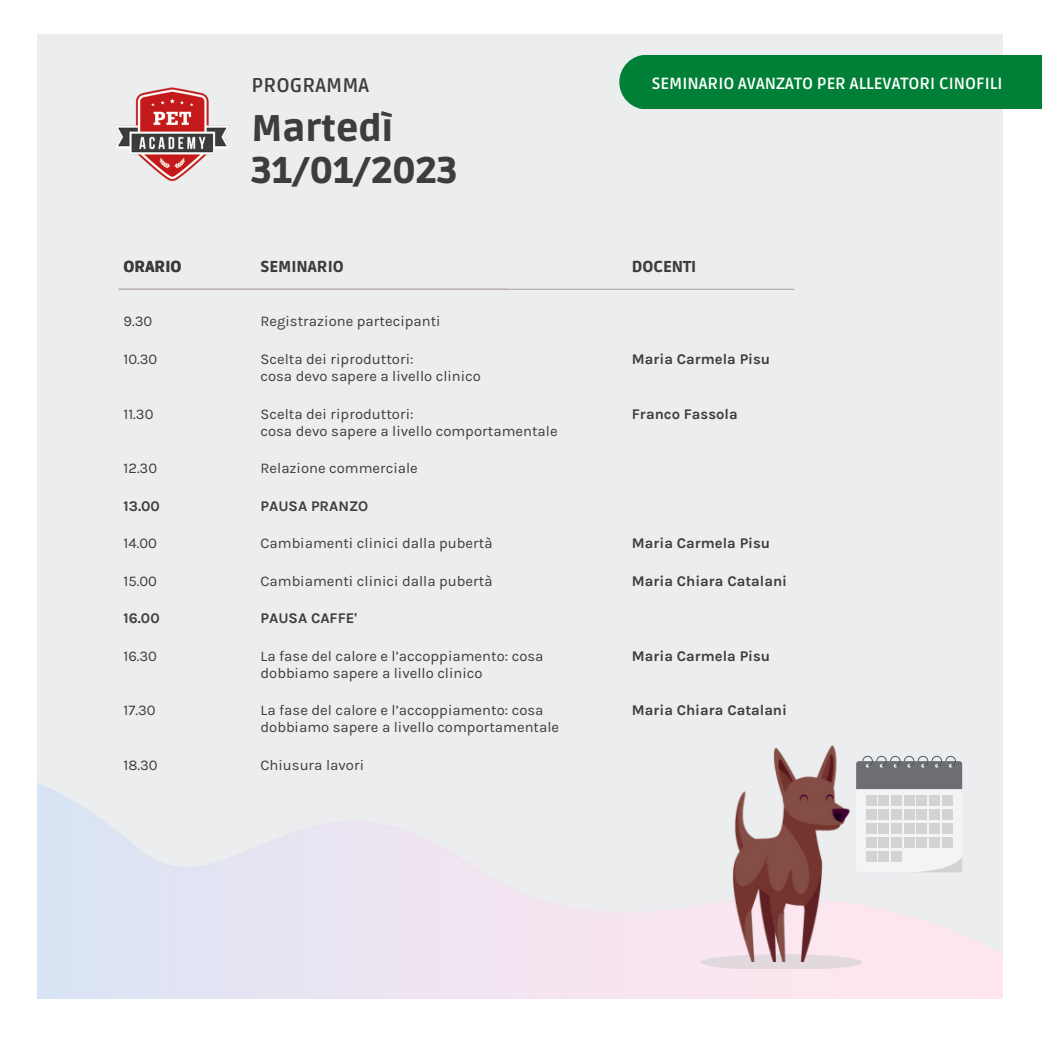
<style>
.page{position:relative;width:1042px;height:1043px;background:#fff}
.page>*{position:absolute;margin:0;border:0;box-sizing:border-box;transform-origin:0 0}
.t1{font:900 36.93px/42px "Ruda";color:#3d3d3c}
.t2{font:700 19.6px "Ruda";color:#3d3d3c}
.t3{font:700 16.1px "Ruda";color:#fff}
.t4{font:900 15.75px "Ruda";color:#3d3d3c}
.t5{font:14.7px "Karla";color:#3d3d3c}
.t6{font:700 14.7px "Karla";color:#3d3d3c}
</style>
<div class="page">
<div style="left:37px;top:34px;width:965px;height:964px;background:#ebedef"></div>
<hr style="left:119px;top:288px;width:674px;height:2px;background:#b7afb3">
<img style="left:116px;top:87px;width:114px;height:94px">
<div style="left:619px;top:55px;width:422px;height:53px;background:#008037"></div>
<img style="left:37px;top:755px;width:964px;height:243px">
<div style="left:700px;top:953px;width:161px;height:15px;background:#e1d9dd;border-radius:50%"></div>
<img style="left:700px;top:745px;width:173px;height:216px">
<h2 class="t2" style="left:251px;top:74px;width:119px">PROGRAMMA</h2>
<p class="t3" style="left:651px;top:74px;width:352px">SEMINARIO AVANZATO PER ALLEVATORI CINOFILI</p>
<h1 class="t1" style="left:251px;top:108px;width:207px">Martedì<br>31/01/2023</h1>
<p class="t4" style="left:123px;top:257px;width:60px">ORARIO</p>
<p class="t4" style="left:260px;top:257px;width:85px">SEMINARIO</p>
<p class="t4" style="left:631px;top:257px;width:66px">DOCENTI</p>
<p class="t5" style="left:123px;top:313px;width:30px">9.30</p>
<p class="t5" style="left:260px;top:313px;width:182px">Registrazione partecipanti</p>
<p class="t5" style="left:123px;top:350px;width:35px">10.30</p>
<p class="t5" style="left:260px;top:350px;width:154px">Scelta dei riproduttori:</p>
<p class="t6" style="left:631px;top:350px;width:140px">Maria Carmela Pisu</p>
<p class="t5" style="left:260px;top:367px;width:222px">cosa devo sapere a livello clinico</p>
<p class="t5" style="left:123px;top:405px;width:31px">11.30</p>
<p class="t5" style="left:260px;top:405px;width:154px">Scelta dei riproduttori:</p>
<p class="t6" style="left:631px;top:405px;width:107px">Franco Fassola</p>
<p class="t5" style="left:260px;top:422px;width:298px">cosa devo sapere a livello comportamentale</p>
<p class="t5" style="left:123px;top:459px;width:35px">12.30</p>
<p class="t5" style="left:260px;top:459px;width:159px">Relazione commerciale</p>
<p class="t6" style="left:123px;top:497px;width:38px">13.00</p>
<p class="t6" style="left:260px;top:497px;width:109px">PAUSA PRANZO</p>
<p class="t5" style="left:123px;top:534px;width:35px">14.00</p>
<p class="t5" style="left:260px;top:534px;width:233px">Cambiamenti clinici dalla pubertà</p>
<p class="t6" style="left:631px;top:534px;width:140px">Maria Carmela Pisu</p>
<p class="t5" style="left:123px;top:572px;width:35px">15.00</p>
<p class="t5" style="left:260px;top:572px;width:233px">Cambiamenti clinici dalla pubertà</p>
<p class="t6" style="left:631px;top:572px;width:157px">Maria Chiara Catalani</p>
<p class="t6" style="left:123px;top:609px;width:38px">16.00</p>
<p class="t6" style="left:260px;top:609px;width:98px">PAUSA CAFFE'</p>
<p class="t5" style="left:123px;top:646px;width:35px">16.30</p>
<p class="t5" style="left:260px;top:646px;width:284px">La fase del calore e l’accoppiamento: cosa</p>
<p class="t6" style="left:631px;top:646px;width:140px">Maria Carmela Pisu</p>
<p class="t5" style="left:260px;top:664px;width:223px">dobbiamo sapere a livello clinico</p>
<p class="t5" style="left:123px;top:701px;width:34px">17.30</p>
<p class="t5" style="left:260px;top:701px;width:284px">La fase del calore e l’accoppiamento: cosa</p>
<p class="t6" style="left:631px;top:701px;width:157px">Maria Chiara Catalani</p>
<p class="t5" style="left:260px;top:718px;width:300px">dobbiamo sapere a livello comportamentale</p>
<p class="t5" style="left:123px;top:756px;width:36px">18.30</p>
<p class="t5" style="left:260px;top:756px;width:105px">Chiusura lavori</p>
</div>
